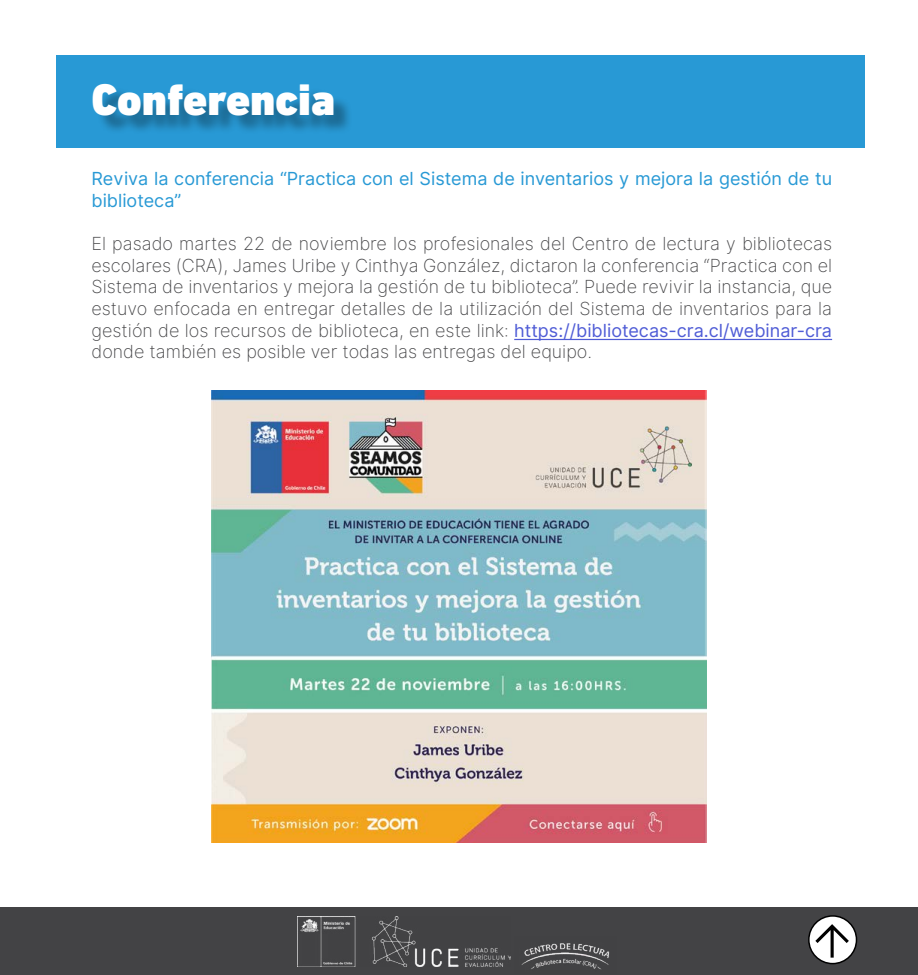
<style>
.page{position:relative;width:918px;height:975px;background:#fff}
.page>*{position:absolute;margin:0;border:0;box-sizing:border-box;transform-origin:0 0}
.t1{font:900 45px "DIN Next LT Pro";color:#fff}
.t2{font:18px/21.6px "Inter Extra Light BETA";color:#434345;text-align:justify}
.t3{font:18px/21.6px "Inter";color:#2899d5}
.s1{font-family:"Inter";color:#4f5cd6}
</style>
<div class="page">
<div style="left:56px;top:55px;width:809px;height:93px;background:#2899d5"></div>
<div style="left:0;top:908px;width:918px;height:67px;background:#434345"></div>
<img style="left:297px;top:916px;width:213px;height:51px">
<img style="left:521px;top:943px;width:89px;height:27px">
<svg style="left:809px;top:916px;width:48px;height:48px"></svg>
<div style="left:808px;top:915px;width:49px;height:49px;border:2px solid #000;border-radius:50%"></div>
<svg style="left:815px;top:924px;width:34px;height:34px"></svg>
<div style="left:96px;top:87px;width:257px;height:48px;background:#000;opacity:.33"></div>
<hr style="left:514px;top:339px;width:318px;height:1px;background:#4f5cd6">
<img style="left:212px;top:390px;width:494px;height:453px">
<h1 class="t1" style="left:92px;top:73px;width:245px">Conferencia</h1>
<p class="t3" style="left:92px;top:168px;width:742px">Reviva la conferencia “Practica con el Sistema de inventarios y mejora la gestión de tu biblioteca”</p>
<p class="t2" style="left:92px;top:233px;width:742px">El pasado martes 22 de noviembre los profesionales del Centro de lectura y bibliotecas escolares (CRA), James Uribe y Cinthya González, dictaron la conferencia “Practica con el Sistema de inventarios y mejora la gestión de tu biblioteca”. Puede revivir la instancia, que estuvo enfocada en entregar detalles de la utilización del Sistema de inventarios para la gestión de los recursos de biblioteca, en este link: <span class="s1">https://bibliotecas-cra.cl/webinar-cra </span>donde también es posible ver todas las entregas del equipo.</p>
</div>
